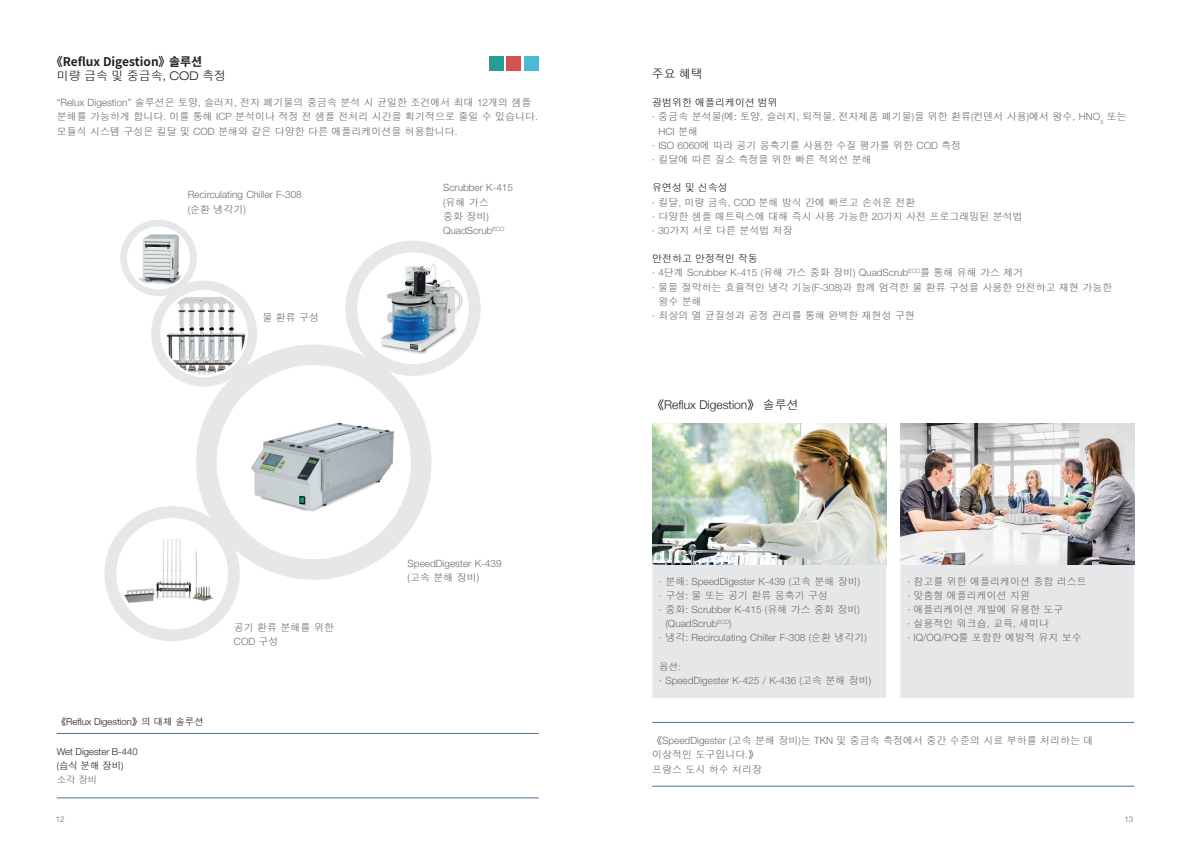
<style>
.page{position:relative;width:1191px;height:842px;background:#fff}
.page>*{position:absolute;margin:0;border:0;box-sizing:border-box;transform-origin:0 0}
.t1{font:300 12px "Buchi";color:#231f20}
.t2{font:700 12px "Source Han Sans KR";color:#231f20}
.t3{font:300 10px/14.2px "Buchi";color:#6c6d70}
.t4{font:300 10px "Helvetica Neue LT Std";color:#6c6d70}
.t5{font:300 10px "Buchi";color:#231f20}
.t6{font:300 9.5px/14.1px "Buchi";color:#231f20}
.t7{font:300 9.5px "Helvetica Neue LT Std";color:#231f20}
.t8{font:300 9.5px "Buchi";color:#6c6d70}
.t9{font:300 8px "Helvetica Neue LT Std";color:#6c6d70}
.s1{font-family:"Helvetica Neue LT Std";font-stretch:expanded}
.s2{font-family:"Helvetica Neue LT Std"}
.s3{color:#6c6d70}
.s4{font-family:"Buchi"}
.s5{color:#231f20}
.s6{font-family:"Helvetica Neue LT Std";font-style:italic}
</style>
<div class="page">
<div style="left:652px;top:565px;width:482px;height:133px;background:#e6e7e9"></div>
<img style="left:652px;top:423px;width:234px;height:142px">
<img style="left:900px;top:423px;width:234px;height:142px">
<hr style="left:652px;top:722px;width:482px;height:1px;background:#4f719a">
<hr style="left:652px;top:786px;width:482px;height:1px;background:#4f719a">
<div style="left:489px;top:57px;width:14px;height:14px;background:#289c95"></div>
<div style="left:507px;top:57px;width:14px;height:14px;background:#d1554d"></div>
<div style="left:524px;top:57px;width:15px;height:14px;background:#4cbad3"></div>
<hr style="left:57px;top:733px;width:482px;height:1px;background:#4f719a">
<hr style="left:57px;top:797px;width:482px;height:1px;background:#4f719a">
<div style="left:196px;top:344px;width:235px;height:236px;background:#e6e7e9;border-radius:50%"></div>
<div style="left:217px;top:365px;width:194px;height:194px;background:#fff;border-radius:50%"></div>
<img style="left:223px;top:371px;width:182px;height:177px">
<div style="left:345px;top:241px;width:135px;height:135px;background:#e6e7e9;border-radius:50%"></div>
<div style="left:357px;top:252px;width:112px;height:112px;background:#fff;border-radius:50%"></div>
<img style="left:379px;top:258px;width:86px;height:97px">
<div style="left:104px;top:506px;width:136px;height:135px;background:#e6e7e9;border-radius:50%"></div>
<div style="left:116px;top:518px;width:112px;height:111px;background:#fff;border-radius:50%"></div>
<img style="left:120px;top:531px;width:104px;height:74px">
<div style="left:151px;top:281px;width:106px;height:106px;background:#e6e7e9;border-radius:50%"></div>
<div style="left:160px;top:290px;width:88px;height:87px;background:#fff;border-radius:50%"></div>
<img style="left:163px;top:293px;width:82px;height:82px;border-radius:41px">
<div style="left:120px;top:220px;width:77px;height:76px;background:#e6e7e9;border-radius:50%"></div>
<div style="left:127px;top:226px;width:63px;height:63px;background:#fff;border-radius:50%"></div>
<img style="left:132px;top:233px;width:56px;height:54px">
<p class="t2" style="left:51px;top:55px;width:153px">《Reflux Digestion》솔루션</p>
<p class="t1" style="left:57px;top:69px;width:171px">미량 금속 및 중금속<span class="s1">, COD</span> 측정</p>
<p class="t3" style="left:57px;top:96px;width:483px">“Relux Digestion” 솔루션은 토양, 슬러지, 전자 폐기물의 중금속 분석 시 균일한 조건에서 최대 12개의 샘플 분해를 가능하게 합니다. 이를 통해 ICP 분석이나 적정 전 샘플 전처리 시간을 획기적으로 줄일 수 있습니다<span class="s2">. </span>모듈식 시스템 구성은 킬달 및 <span class="s2">COD</span> 분해와 같은 다양한 다른 애플리케이션을 허용합니다<span class="s2">.</span></p>
<p class="t4" style="left:188px;top:189px;width:115px">Recirculating Chiller F-308</p>
<p class="t3" style="left:188px;top:202px;width:60px"><span class="s2">(</span>순환 냉각기<span class="s2">)</span></p>
<p class="t3" style="left:262px;top:310px;width:58px">물 환류 구성</p>
<p class="t4" style="left:443px;top:182px;width:72px">Scrubber K-415</p>
<p class="t3" style="left:443px;top:195px;width:47px"><span class="s2">(</span>유해 가스 중화 장비<span class="s2">)</span></p>
<p class="t4" style="left:443px;top:224px;width:63px">QuadScrub<sup>ECO</sup></p>
<p class="t6" style="left:57px;top:715px;width:149px">《Reflux Digestion》의 대체 솔루션</p>
<p class="t7" style="left:57px;top:745px;width:82px">Wet Digester B-440</p>
<p class="t6" style="left:57px;top:758px;width:68px"><span class="s2">(</span>습식 분해 장비<span class="s2">) </span><span class="s3">소각 장비</span></p>
<p class="t3" style="left:234px;top:620px;width:102px">공기 환류 분해를 위한</p>
<p class="t4" style="left:234px;top:635px;width:46px">COD <span class="s4">구성</span></p>
<p class="t4" style="left:407px;top:557px;width:95px">SpeedDigester K-439</p>
<p class="t3" style="left:407px;top:571px;width:73px"><span class="s2">(</span>고속 분해 장비<span class="s2">)</span></p>
<p class="t1" style="left:652px;top:67px;width:53px">주요 혜택</p>
<p class="t3" style="left:652px;top:96px;width:476px"><span class="s5">광범위한 애플리케이션 범위<br></span><span class="s2">∙</span> 중금속 분석물<span class="s2">(</span>예<span class="s2">:</span> 토양<span class="s2">,</span> 슬러지<span class="s2">,</span> 퇴적물<span class="s2">,</span> 전자제품 폐기물<span class="s2">)</span>을 위한 환류<span class="s2">(</span>컨덴서 사용<span class="s2">)</span>에서 왕수<span class="s2">, HNO</span><sub>3</sub> 또는</p>
<p class="t4" style="left:658px;top:125px;width:41px">HCI <span class="s4">분해</span></p>
<p class="t3" style="left:652px;top:138px;width:310px"><span class="s2">∙ ISO 6060</span>에 따라 공기 응축기를 사용한 수질 평가를 위한 <span class="s2">COD</span> 측정 <span class="s2">∙</span> 킬달에 따른 질소 측정을 위한 빠른 적외선 분해</p>
<p class="t3" style="left:652px;top:181px;width:372px"><span class="s5">유연성 및 신속성<br></span><span class="s2">∙</span> 킬달, 미량 금속, <span class="s2">COD</span> 분해 방식 간에 빠르고 손쉬운 전환<br><span class="s2">∙</span> 다양한 샘플 매트릭스에 대해 즉시 사용 가능한 20가지 사전 프로그래밍된 분석법 <span class="s2">∙ 30</span>가지 서로 다른 분석법 저장</p>
<p class="t5" style="left:652px;top:253px;width:107px">안전하고 안정적인 작동</p>
<p class="t4" style="left:652px;top:267px;width:373px">∙ 4<span class="s4">단계</span> Scrubber K-415 <span class="s4">(유해 가스 중화 장비)</span> QuadScrub<sup>ECO</sup><span class="s4">를 통해 유해 가스 제거</span></p>
<p class="t3" style="left:652px;top:280px;width:462px"><span class="s2">∙</span> 물을 절약하는 효율적인 냉각 기능<span class="s2">(F-308)</span>과 함께 엄격한 물 환류 구성을 사용한 안전하고 재현 가능한</p>
<p class="t3" style="left:658px;top:294px;width:45px">왕수 분해</p>
<p class="t3" style="left:652px;top:308px;width:264px"><span class="s2">∙</span> 최상의 열 균질성과 공정 관리를 통해 완벽한 재현성 구현</p>
<p class="t1" style="left:652px;top:398px;width:148px">《Reflux Digestion》 솔루션</p>
<p class="t4" style="left:659px;top:575px;width:202px">∙ <span class="s4">분해</span>: SpeedDigester K-439 (<span class="s4">고속 분해 장비</span>)</p>
<p class="t3" style="left:659px;top:588px;width:170px"><span class="s2">∙</span> 구성<span class="s2">:</span> 물 또는 공기 환류 응축기 구성</p>
<p class="t4" style="left:659px;top:603px;width:202px">∙ <span class="s4">중화</span>: Scrubber K-415 (<span class="s4">유해 가스 중화 장비</span>)</p>
<p class="t4" style="left:665px;top:618px;width:68px">(QuadScrub<sup>ECO</sup>)</p>
<p class="t4" style="left:659px;top:632px;width:209px">∙ <span class="s4">냉각</span>: Recirculating Chiller F-308 (<span class="s4">순환 냉각기</span>)</p>
<p class="t8" style="left:659px;top:661px;width:23px">옵션<span class="s2">:</span></p>
<p class="t4" style="left:659px;top:674px;width:213px">∙ SpeedDigester K-425 / K-436 (<span class="s4">고속 분해 장비</span>)</p>
<p class="t3" style="left:907px;top:574px;width:181px"><span class="s2">∙</span> 참고를 위한 애플리케이션 종합 리스트 <span class="s2">∙</span> 맞춤형 애플리케이션 지원<br><span class="s2">∙</span> 애플리케이션 개발에 유용한 도구<br><span class="s2">∙</span> 실용적인 워크숍<span class="s2">,</span> 교육<span class="s2">,</span> 세미나<br><span class="s2">∙ IQ/OQ/PQ</span>를 포함한 예방적 유지 보수</p>
<p class="t3" style="left:652px;top:734px;width:443px">《<span class="s2">SpeedDigester (</span>고속 분해 장비<span class="s2">)</span>는 <span class="s2">TKN</span> 및 중금속 측정에서 중간 수준의 시료 부하를 처리하는 데 이상적인 도구입니다<span class="s6">.</span>》<br>프랑스 도시 하수 처리장</p>
<p class="t9" style="left:56px;top:814px;width:10px">12</p>
<p class="t9" style="left:1124px;top:814px;width:10px">13</p>
</div>
